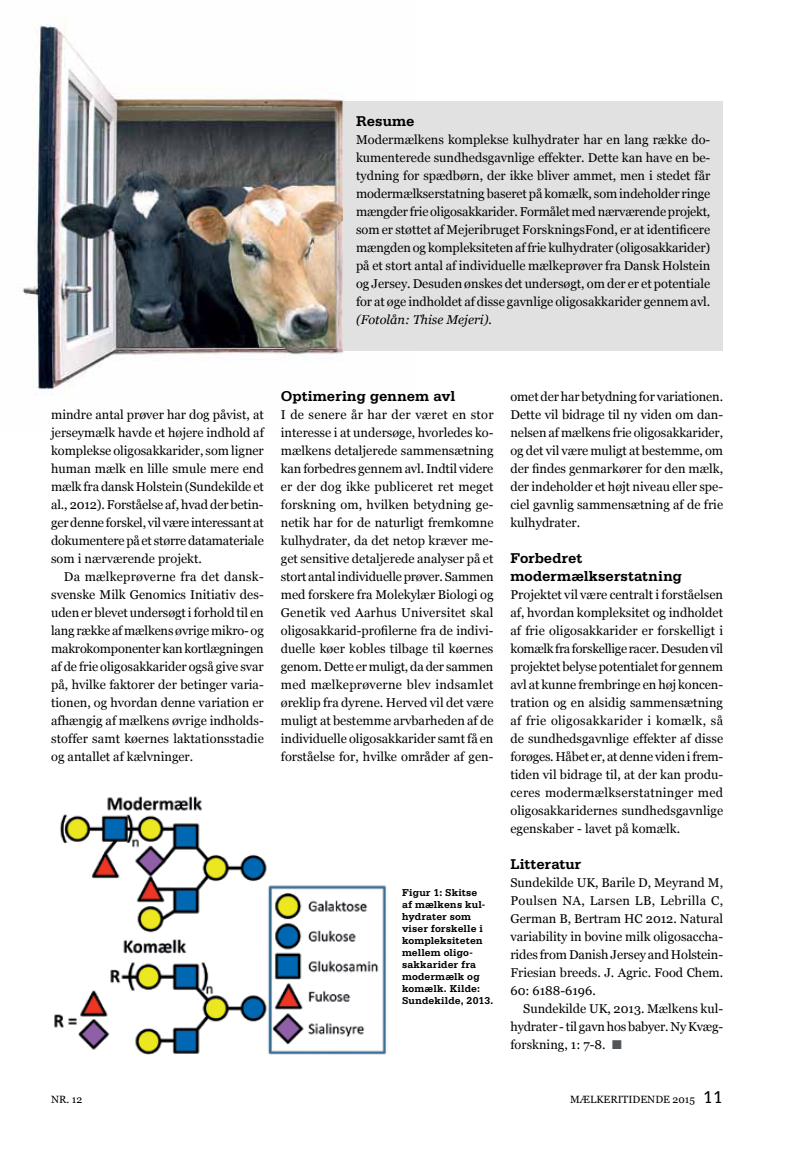
<style>
.page{position:relative;width:787px;height:1149px;background:#fff}
.page>*{position:absolute;margin:0;border:0;box-sizing:border-box;transform-origin:0 0}
.t1{font:700 15px/18px "Serifa";letter-spacing:-.005em;color:#000}
.t2{font:12.75px/18px "Georgia";color:#000;text-align:justify}
.t3{font:italic 12.75px "Georgia";color:#000}
.t4{font:700 10.5px/12px "Serifa";letter-spacing:.01em;color:#000}
.t5{font:10.5px "Georgia";color:#000}
.s1{color:#535658}
.s2{font-family:"Serifa";font-size:18px}
</style>
<div class="page">
<img style="left:22px;top:24px;width:393px;height:371px">
<div style="left:343px;top:102px;width:380px;height:249px;background:#e2e1e1"></div>
<img style="left:54px;top:796px;width:332px;height:259px">
<p class="t1" style="left:356px;top:112px;width:60px">Resume</p>
<p class="t2" style="left:356px;top:131px;width:356px">Modermælkens komplekse kulhydrater har en lang række do&shy;kumenterede sundhedsgavnlige effekter. Dette kan have en be&shy;tydning for spædbørn, der ikke bliver ammet, men i stedet får modermælkserstatning baseret på komælk, som indeholder ringe mængder frie oligosakkarider. Formålet med nærværende projekt, som er støttet af Mejeribruget ForskningsFond, er at identificere mængden og kompleksiteten af frie kulhydrater (oligosakkarider) på et stort antal af individuelle mælkeprøver fra Dansk Holstein og Jersey. Desuden ønskes det undersøgt, om der er et potentiale for at øge indholdet af disse gavnlige oligosakkarider gennem avl.</p>
<p class="t3" style="left:356px;top:312px;width:137px">(Fotolån: Thise Mejeri).</p>
<p class="t2" style="left:51px;top:405px;width:214px">mindre antal prøver har dog påvist, at jerseymælk havde et højere indhold af komplekse oligosakkarider, som ligner human mælk en lille smule mere end mælk fra dansk Holstein (Sundekilde et al., 2012). Forståelse af, hvad der betin&shy;ger denne forskel, vil være interessant at dokumentere på et større datamateriale som i nærværende projekt.</p>
<p class="t2" style="left:51px;top:567px;width:214px;text-indent:13px">Da mælkeprøverne fra det dansk&shy;svenske Milk Genomics Initiativ des&shy;uden er blevet undersøgt i forhold til en lang række af mælkens øvrige mikro- og makrokomponenter kan kortlægningen af de frie oligosakkarider også give svar på, hvilke faktorer der betinger varia&shy;tionen, og hvordan denne variation er afhængig af mælkens øvrige indholds&shy;stoffer samt køernes laktationsstadie og antallet af kælvninger.</p>
<p class="t1" style="left:281px;top:386px;width:176px">Optimering gennem avl</p>
<p class="t2" style="left:281px;top:405px;width:214px">I de senere år har der været en stor interesse i at undersøge, hvorledes ko&shy;mælkens detaljerede sammensætning kan forbedres gennem avl. Indtil videre er der dog ikke publiceret ret meget forskning om, hvilken betydning ge&shy;netik har for de naturligt fremkomne kulhydrater, da det netop kræver me&shy;get sensitive detaljerede analyser på et stort antal individuelle prøver. Sammen med forskere fra Molekylær Biologi og Genetik ved Aarhus Universitet skal oligosakkarid-profilerne fra de indivi&shy;duelle køer kobles tilbage til køernes genom. Dette er muligt, da der sammen med mælkeprøverne blev indsamlet øreklip fra dyrene. Herved vil det være muligt at bestemme arvbarheden af de individuelle oligosakkarider samt få en forståelse for, hvilke områder af gen-</p>
<p class="t4" style="left:402px;top:885px;width:93px">Figur 1: Skitse<br>af mælkens kul&shy;hydrater som viser forskelle i kompleksiteten mellem oligo&shy;sakkarider fra modermælk og komælk. Kilde:<br>Sundekilde, 2013.</p>
<p class="t2" style="left:510px;top:387px;width:214px">omet der har betydning for variationen.<br>Dette vil bidrage til ny viden om dan&shy;nelsen af mælkens frie oligosakkarider, og det vil være muligt at bestemme, om der findes genmarkører for den mælk, der indeholder et højt niveau eller spe&shy;ciel gavnlig sammensætning af de frie kulhydrater.</p>
<p class="t1" style="left:510px;top:548px;width:173px">Forbedret modermælkserstatning</p>
<p class="t2" style="left:510px;top:585px;width:214px">Projektet vil være centralt i forståelsen af, hvordan kompleksitet og indholdet af frie oligosakkarider er forskelligt i komælk fra forskellige racer. Desuden vil projektet belyse potentialet for gennem avl at kunne frembringe en høj koncen&shy;tration og en alsidig sammensætning af frie oligosakkarider i komælk, så de sundhedsgavnlige effekter af disse forøges. Håbet er, at denne viden i frem&shy;tiden vil bidrage til, at der kan produ&shy;ceres modermælkserstatninger med oligosakkaridernes sundhedsgavnlige egenskaber - lavet på komælk.</p>
<p class="t1" style="left:510px;top:854px;width:72px">Litteratur</p>
<p class="t2" style="left:510px;top:873px;width:214px">Sundekilde UK, Barile D, Meyrand M, Poulsen NA, Larsen LB, Lebrilla C, German B, Bertram HC 2012. Natural variability in bovine milk oligosaccha&shy;rides from Danish Jersey and Holstein-Friesian breeds. J. Agric. Food Chem.<br>60: 6188-6196.</p>
<p class="t2" style="left:510px;top:999px;width:214px;text-indent:13px">Sundekilde UK, 2013. Mælkens kul&shy;hydrater - til gavn hos babyer. Ny Kvæg&shy;forskning, 1: 7-8. <span class="s1">■</span></p>
<p class="t5" style="left:51px;top:1093px;width:33px">NR. 12</p>
<p class="t5" style="left:570px;top:1093px;width:155px">MÆLKERITIDENDE 2015 <span class="s2">11</span></p>
</div>
